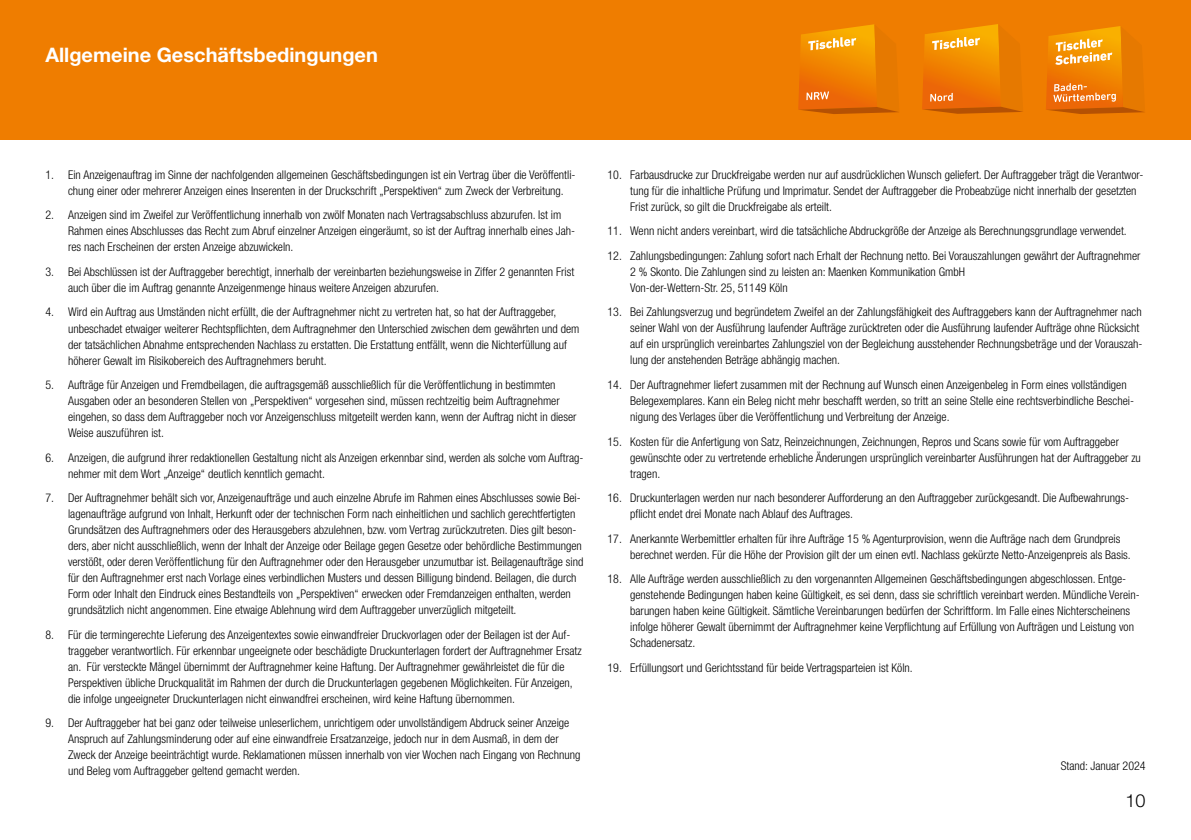
<style>
.page{position:relative;width:1191px;height:840px;background:#fff}
.page>*{position:absolute;margin:0;border:0;box-sizing:border-box;transform-origin:0 0}
.t1{font:700 20px "Helvetica Neue LT Pro";color:#fff}
.t2{font:300 18px "Helvetica Neue LT Pro";color:#000}
.t3{font:300 condensed 12px/16px "Helvetica Neue LT Std";color:#000}
</style>
<div class="page">
<div style="left:0;top:0;width:1191px;height:139px;background:#ef7d00"></div>
<svg style="left:922px;top:24px;width:101px;height:90px"></svg>
<svg style="left:1046px;top:26px;width:99px;height:88px"></svg>
<svg style="left:798px;top:24px;width:101px;height:90px"></svg>
<h1 class="t1" style="left:45px;top:43px;width:334px">Allgemeine Geschäftsbedingungen</h1>
<p class="t3" style="left:68px;top:166px;width:509px;text-indent:-23px">1. Ein Anzeigenauftrag im Sinne der nachfolgenden allgemeinen Geschäftsbedingungen ist ein Vertrag über die Veröffentli&shy;chung einer oder mehrerer Anzeigen eines Inserenten in der Druckschrift „Perspektiven“ zum Zweck der Verbreitung.</p>
<p class="t3" style="left:68px;top:207px;width:508px;text-indent:-23px">2. Anzeigen sind im Zweifel zur Veröffentlichung innerhalb von zwölf Monaten nach Vertragsabschluss abzurufen. Ist im<br>Rahmen eines Abschlusses das Recht zum Abruf einzelner Anzeigen eingeräumt, so ist der Auftrag innerhalb eines Jah&shy;res nach Erscheinen der ersten Anzeige abzuwickeln.</p>
<p class="t3" style="left:68px;top:263px;width:508px;text-indent:-23px">3. Bei Abschlüssen ist der Auftraggeber berechtigt, innerhalb der vereinbarten beziehungsweise in Ziffer 2 genannten Frist auch über die im Auftrag genannte Anzeigenmenge hinaus weitere Anzeigen abzurufen.</p>
<p class="t3" style="left:68px;top:304px;width:513px;text-indent:-23px">4. Wird ein Auftrag aus Umständen nicht erfüllt, die der Auftragnehmer nicht zu vertreten hat, so hat der Auftraggeber, unbeschadet etwaiger weiterer Rechtspflichten, dem Auftragnehmer den Unterschied zwischen dem gewährten und dem der tatsächlichen Abnahme entsprechenden Nachlass zu erstatten. Die Erstattung entfällt, wenn die Nichterfüllung auf höherer Gewalt im Risikobereich des Auftragnehmers beruht.</p>
<p class="t3" style="left:68px;top:376px;width:510px;text-indent:-23px">5. Aufträge für Anzeigen und Fremdbeilagen, die auftragsgemäß ausschließlich für die Veröffentlichung in bestimmten Ausgaben oder an besonderen Stellen von „Perspektiven“ vorgesehen sind, müssen rechtzeitig beim Auftragnehmer eingehen, so dass dem Auftraggeber noch vor Anzeigenschluss mitgeteilt werden kann, wenn der Auftrag nicht in dieser Weise auszuführen ist.</p>
<p class="t3" style="left:68px;top:449px;width:517px;text-indent:-23px">6. Anzeigen, die aufgrund ihrer redaktionellen Gestaltung nicht als Anzeigen erkennbar sind, werden als solche vom Auftrag&shy;nehmer mit dem Wort „Anzeige“ deutlich kenntlich gemacht.</p>
<p class="t3" style="left:68px;top:489px;width:517px;text-indent:-23px">7. Der Auftragnehmer behält sich vor, Anzeigenaufträge und auch einzelne Abrufe im Rahmen eines Abschlusses sowie Bei&shy;lagenaufträge aufgrund von Inhalt, Herkunft oder der technischen Form nach einheitlichen und sachlich gerechtfertigten Grundsätzen des Auftragnehmers oder des Herausgebers abzulehnen, bzw. vom Vertrag zurückzutreten. Dies gilt beson&shy;ders, aber nicht ausschließlich, wenn der Inhalt der Anzeige oder Beilage gegen Gesetze oder behördliche Bestimmungen verstößt, oder deren Veröffentlichung für den Auftragnehmer oder den Herausgeber unzumutbar ist. Beilagenaufträge sind für den Auftragnehmer erst nach Vorlage eines verbindlichen Musters und dessen Billigung bindend. Beilagen, die durch Form oder Inhalt den Eindruck eines Bestandteils von „Perspektiven“ erwecken oder Fremdanzeigen enthalten, werden grundsätzlich nicht angenommen. Eine etwaige Ablehnung wird dem Auftraggeber unverzüglich mitgeteilt.</p>
<p class="t3" style="left:68px;top:626px;width:515px;text-indent:-23px">8. Für die termingerechte Lieferung des Anzeigentextes sowie einwandfreier Druckvorlagen oder der Beilagen ist der Auf&shy;traggeber verantwortlich. Für erkennbar ungeeignete oder beschädigte Druckunterlagen fordert der Auftragnehmer Ersatz an. Für versteckte Mängel übernimmt der Auftragnehmer keine Haftung. Der Auftragnehmer gewährleistet die für die Perspektiven übliche Druckqualität im Rahmen der durch die Druckunterlagen gegebenen Möglichkeiten. Für Anzeigen, die infolge ungeeigneter Druckunterlagen nicht einwandfrei erscheinen, wird keine Haftung übernommen.</p>
<p class="t3" style="left:68px;top:714px;width:514px;text-indent:-23px">9. Der Auftraggeber hat bei ganz oder teilweise unleserlichem, unrichtigem oder unvollständigem Abdruck seiner Anzeige Anspruch auf Zahlungsminderung oder auf eine einwandfreie Ersatzanzeige, jedoch nur in dem Ausmaß, in dem der Zweck der Anzeige beeinträchtigt wurde. Reklamationen müssen innerhalb von vier Wochen nach Eingang von Rechnung und Beleg vom Auftraggeber geltend gemacht werden.</p>
<p class="t3" style="left:630px;top:166px;width:514px;text-indent:-23px">10. Farbausdrucke zur Druckfreigabe werden nur auf ausdrücklichen Wunsch geliefert. Der Auftraggeber trägt die Verantwor&shy;tung für die inhaltliche Prüfung und Imprimatur. Sendet der Auftraggeber die Probeabzüge nicht innerhalb der gesetzten<br>Frist zurück, so gilt die Druckfreigabe als erteilt.</p>
<p class="t3" style="left:607px;top:223px;width:521px">11. Wenn nicht anders vereinbart, wird die tatsächliche Abdruckgröße der Anzeige als Berechnungsgrundlage verwendet.</p>
<p class="t3" style="left:630px;top:247px;width:512px;text-indent:-23px">12. Zahlungsbedingungen: Zahlung sofort nach Erhalt der Rechnung netto. Bei Vorauszahlungen gewährt der Auftragnehmer<br>2 % Skonto. Die Zahlungen sind zu leisten an: Maenken Kommunikation GmbH<br>Von-der-Wettern-Str. 25, 51149 Köln</p>
<p class="t3" style="left:630px;top:304px;width:514px;text-indent:-23px">13. Bei Zahlungsverzug und begründetem Zweifel an der Zahlungsfähigkeit des Auftraggebers kann der Auftragnehmer nach seiner Wahl von der Ausführung laufender Aufträge zurücktreten oder die Ausführung laufender Aufträge ohne Rücksicht auf ein ursprünglich vereinbartes Zahlungsziel von der Begleichung ausstehender Rechnungsbeträge und der Vorauszah&shy;lung der anstehenden Beträge abhängig machen.</p>
<p class="t3" style="left:630px;top:376px;width:504px;text-indent:-23px">14. Der Auftragnehmer liefert zusammen mit der Rechnung auf Wunsch einen Anzeigenbeleg in Form eines vollständigen<br>Belegexemplares. Kann ein Beleg nicht mehr beschafft werden, so tritt an seine Stelle eine rechtsverbindliche Beschei&shy;nigung des Verlages über die Veröffentlichung und Verbreitung der Anzeige.</p>
<p class="t3" style="left:630px;top:433px;width:512px;text-indent:-23px">15. Kosten für die Anfertigung von Satz, Reinzeichnungen, Zeichnungen, Repros und Scans sowie für vom Auftraggeber gewünschte oder zu vertretende erhebliche Änderungen ursprünglich vereinbarter Ausführungen hat der Auftraggeber zu tragen.</p>
<p class="t3" style="left:630px;top:489px;width:500px;text-indent:-23px">16. Druckunterlagen werden nur nach besonderer Aufforderung an den Auftraggeber zurückgesandt. Die Aufbewahrungs&shy;pflicht endet drei Monate nach Ablauf des Auftrages.</p>
<p class="t3" style="left:630px;top:530px;width:502px;text-indent:-23px">17. Anerkannte Werbemittler erhalten für ihre Aufträge 15 % Agenturprovision, wenn die Aufträge nach dem Grundpreis berechnet werden. Für die Höhe der Provision gilt der um einen evtl. Nachlass gekürzte Netto-Anzeigenpreis als Basis.</p>
<p class="t3" style="left:630px;top:570px;width:511px;text-indent:-23px">18. Alle Aufträge werden ausschließlich zu den vorgenannten Allgemeinen Geschäftsbedingungen abgeschlossen. Entge&shy;genstehende Bedingungen haben keine Gültigkeit, es sei denn, dass sie schriftlich vereinbart werden. Mündliche Verein&shy;barungen haben keine Gültigkeit. Sämtliche Vereinbarungen bedürfen der Schriftform. Im Falle eines Nichterscheinens infolge höherer Gewalt übernimmt der Auftragnehmer keine Verpflichtung auf Erfüllung von Aufträgen und Leistung von Schadenersatz.</p>
<p class="t3" style="left:607px;top:659px;width:307px">19. Erfüllungsort und Gerichtsstand für beide Vertragsparteien ist Köln.</p>
<p class="t3" style="left:1060px;top:757px;width:86px">Stand: Januar 2024</p>
<h2 class="t2" style="left:1125px;top:789px;width:22px">10</h2>
</div>
